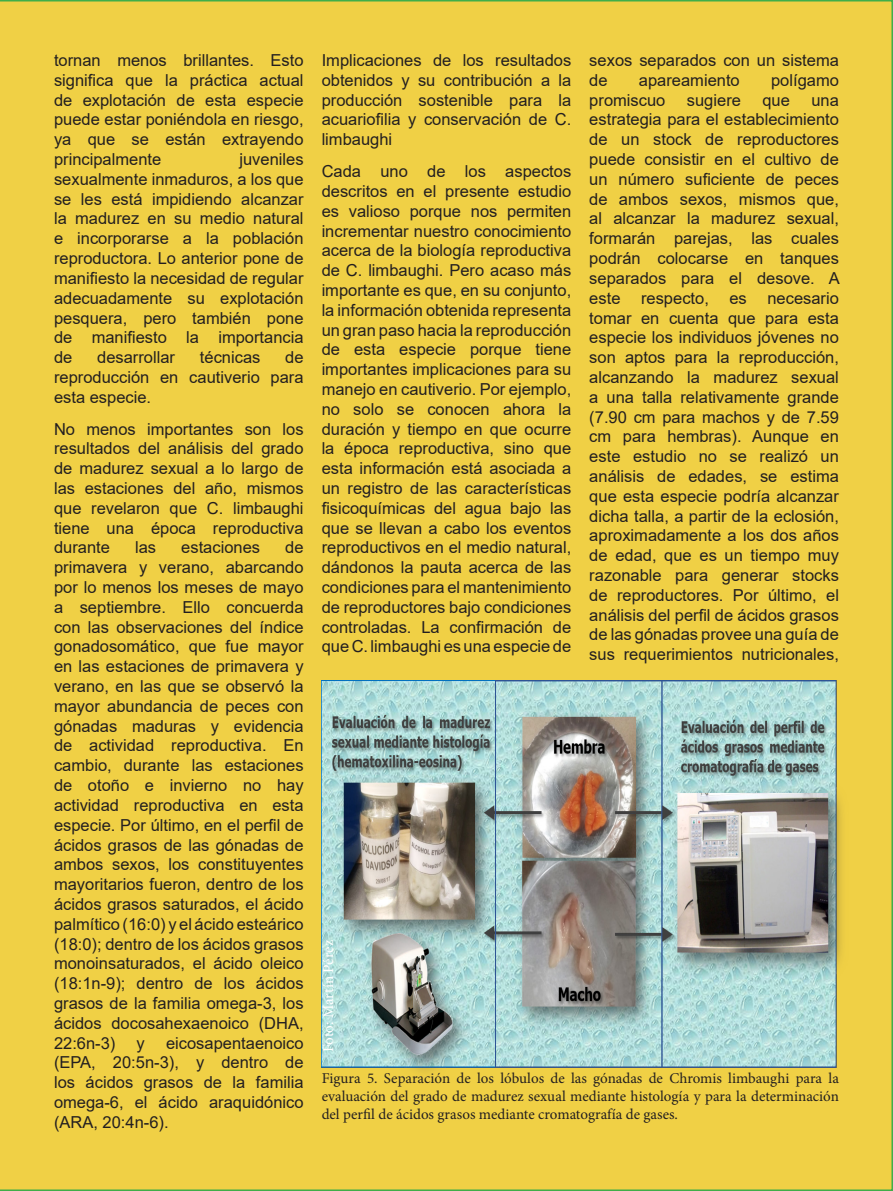
<style>
.page{position:relative;width:893px;height:1191px;background:#f0d045}
.page>*{position:absolute;margin:0;border:0;box-sizing:border-box;transform-origin:0 0}
.t1{font:16.5px/19.8px "Arial";color:#231f20;text-align:justify}
.t2{font:15px/18px "Minion Pro";color:#231f20;text-align:justify}
.t3{font:15px "Minion Pro";letter-spacing:-.01em;color:#fff}
</style>
<div class="page">
<img style="left:322px;top:680px;width:528px;height:410px">
<p class="t1" style="left:54px;top:50px;width:251px">tornan menos brillantes. Esto significa que la práctica actual de explotación de esta especie puede estar poniéndola en riesgo, ya que se están extrayendo principalmente</p>
<p class="t1" style="left:54px;top:149px;width:251px;text-indent:185px">juveniles sexualmente inmaduros, a los que se les está impidiendo alcanzar la madurez en su medio natural e incorporarse a la población reproductora. Lo anterior pone de manifiesto la necesidad de regular adecuadamente su explotación pesquera, pero también pone de manifiesto la importancia de</p>
<p class="t1" style="left:97px;top:347px;width:79px">desarrollar</p>
<p class="t1" style="left:200px;top:347px;width:62px">técnicas</p>
<p class="t1" style="left:54px;top:347px;width:251px;text-indent:231px">de reproducción en cautiverio para esta especie.</p>
<p class="t1" style="left:54px;top:419px;width:251px">No menos importantes son los resultados del análisis del grado de madurez sexual a lo largo de las estaciones del año, mismos que revelaron que C. limbaughi tiene una época reproductiva durante</p>
<p class="t1" style="left:54px;top:537px;width:251px;text-indent:231px">de primavera y verano, abarcando por lo menos los meses de mayo a septiembre. Ello concuerda con las observaciones del índice gonadosomático, que fue mayor en las estaciones de primavera y verano, en las que se observó la mayor abundancia de peces con gónadas maduras y evidencia de actividad reproductiva. En cambio, durante las estaciones de otoño e invierno no hay actividad reproductiva en esta especie. Por último, en el perfil de ácidos grasos de las gónadas de ambos sexos, los constituyentes mayoritarios fueron, dentro de los ácidos grasos saturados, el ácido palmítico (16:0) y el ácido esteárico (18:0); dentro de los ácidos grasos monoinsaturados, el ácido oleico (18:1n-9); dentro de los ácidos grasos de la familia omega-3, los ácidos docosahexaenoico (DHA, 22:6n-3)</p>
<p class="t1" style="left:135px;top:537px;width:23px">las</p>
<p class="t1" style="left:181px;top:537px;width:80px">estaciones</p>
<p class="t1" style="left:54px;top:1032px;width:251px;text-indent:112px">eicosapentaenoico (EPA, 20:5n-3), y dentro de los ácidos grasos de la familia omega-6, el ácido araquidónico (ARA, 20:4n-6).</p>
<p class="t1" style="left:137px;top:1032px;width:10px">y</p>
<p class="t1" style="left:322px;top:50px;width:251px">Implicaciones de los resultados obtenidos y su contribución a la producción sostenible para la acuariofilia y conservación de C. limbaughi</p>
<p class="t1" style="left:322px;top:161px;width:251px">Cada uno de los aspectos descritos en el presente estudio es valioso porque nos permiten incrementar nuestro conocimiento acerca de la biología reproductiva de C. limbaughi. Pero acaso más importante es que, en su conjunto, la información obtenida representa un gran paso hacia la reproducción de esta especie porque tiene importantes implicaciones para su manejo en cautiverio. Por ejemplo, no solo se conocen ahora la duración y tiempo en que ocurre la época reproductiva, sino que esta información está asociada a un registro de las características fisicoquímicas del agua bajo las que se llevan a cabo los eventos reproductivos en el medio natural, dándonos la pauta acerca de las condiciones para el mantenimiento de reproductores bajo condiciones controladas. La confirmación de que C. limbaughi es una especie de</p>
<p class="t1" style="left:589px;top:50px;width:251px">sexos separados con un sistema de</p>
<p class="t1" style="left:639px;top:70px;width:102px">apareamiento</p>
<p class="t1" style="left:771px;top:70px;width:69px">polígamo</p>
<p class="t1" style="left:589px;top:90px;width:78px">promiscuo</p>
<p class="t1" style="left:687px;top:90px;width:56px">sugiere</p>
<p class="t1" style="left:762px;top:90px;width:29px">que</p>
<p class="t1" style="left:589px;top:90px;width:252px;text-indent:222px">una estrategia para el establecimiento de un stock de reproductores puede consistir en el cultivo de un número suficiente de peces de ambos sexos, mismos que, al alcanzar la madurez sexual, formarán parejas, las cuales podrán colocarse en tanques separados para el desove. A este respecto, es necesario tomar en cuenta que para esta especie los individuos jóvenes no son aptos para la reproducción, alcanzando la madurez sexual a una talla relativamente grande (7.90 cm para machos y de 7.59 cm para hembras). Aunque en este estudio no se realizó un análisis de edades, se estima que esta especie podría alcanzar dicha talla, a partir de la eclosión, aproximadamente a los dos años de edad, que es un tiempo muy razonable para generar stocks de reproductores. Por último, el análisis del perfil de ácidos grasos de las gónadas provee una guía de sus requerimientos nutricionales,</p>
<p class="t3" style="left:318px;top:1052px;width:114px;rotate:-90deg">Foto: Martín Pérez</p>
<p class="t2" style="left:322px;top:1069px;width:519px">Figura 5. Separación de los lóbulos de las gónadas de Chromis limbaughi para la evaluación del grado de madurez sexual mediante histología y para la determinación del perfil de ácidos grasos mediante cromatografía de gases.</p>
</div>
